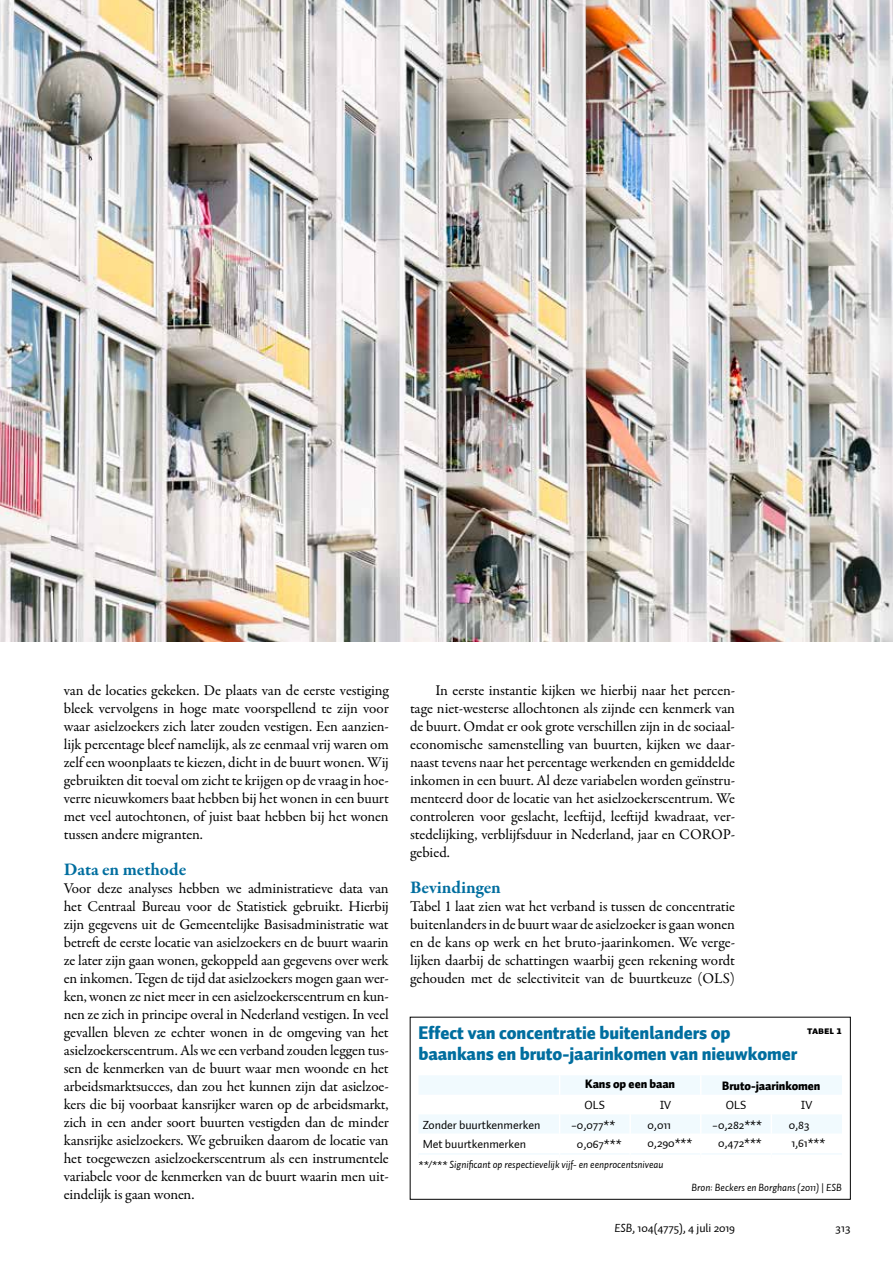
<style>
.page{position:relative;width:893px;height:1263px;background:#fff}
.page>*{position:absolute;margin:0;border:0;box-sizing:border-box;transform-origin:0 0}
.t1{font:900 18px/21px "Auto 1";letter-spacing:-.005em;color:#006e9f}
.t2{font:700 18px "Garamond Premr Pro";color:#006e9f}
.t3{font:15px/18px "Garamond Premr Pro";letter-spacing:-.01em;color:#000;text-align:justify}
.t4{font:12px "Auto 1";letter-spacing:-.005em;color:#000}
.t5{font:900 12px "Auto 1";letter-spacing:-.005em;color:#000}
.t6{font:italic 10.5px "Auto 1";letter-spacing:-.005em;color:#000}
.t7{font:10.5px "Auto 1 Black Sm Cp";color:#000}
.s1{font-style:normal}
.s2{font-style:italic}
</style>
<div class="page">
<svg style="left:419px;top:1076px;width:423px;height:78px"></svg>
<img style="left:0;top:0;width:893px;height:641px">
<p class="t3" style="left:64px;top:682px;width:327px">van de locaties gekeken. De plaats van de eerste vestiging bleek vervolgens in hoge mate voorspellend te zijn voor waar asielzoekers zich later zouden vestigen. Een aanzien&shy;lijk percentage bleef namelijk, als ze eenmaal vrij waren om zelf een woonplaats te kiezen, dicht in de buurt wonen. Wij gebruikten dit toeval om zicht te krijgen op de vraag in hoe&shy;verre nieuwkomers baat hebben bij het wonen in een buurt met veel autochtonen, of juist baat hebben bij het wonen tussen andere migranten.</p>
<p class="t2" style="left:64px;top:858px;width:124px">Data en methode</p>
<p class="t3" style="left:64px;top:880px;width:327px">Voor deze analyses hebben we administratieve data van het Centraal Bureau voor de Statistiek gebruikt. Hierbij zijn gegevens uit de Gemeentelijke Basisadministratie wat betreft de eerste locatie van asielzoekers en de buurt waarin ze later zijn gaan wonen, gekoppeld aan gegevens over werk en inkomen. Tegen de tijd dat asielzoekers mogen gaan wer&shy;ken, wonen ze niet meer in een asielzoekerscentrum en kun&shy;nen ze zich in principe overal in Nederland vestigen. In veel gevallen bleven ze echter wonen in de omgeving van het asielzoekerscentrum. Als we een verband zouden leggen tus&shy;sen de kenmerken van de buurt waar men woonde en het arbeidsmarktsucces, dan zou het kunnen zijn dat asielzoe&shy;kers die bij voorbaat kansrijker waren op de arbeidsmarkt, zich in een ander soort buurten vestigden dan de minder kansrijke asielzoekers. We gebruiken daarom de locatie van het toegewezen asielzoekerscentrum als een instrumentele variabele voor de kenmerken van de buurt waarin men uit&shy;eindelijk is gaan wonen.</p>
<p class="t3" style="left:410px;top:682px;width:327px;text-indent:26px">In eerste instantie kijken we hierbij naar het percen&shy;tage niet-westerse allochtonen als zijnde een kenmerk van de buurt. Omdat er ook grote verschillen zijn in de sociaal&shy;economische samenstelling van buurten, kijken we daar&shy;naast tevens naar het percentage werkenden en gemiddelde inkomen in een buurt. Al deze variabelen worden geïnstru&shy;menteerd door de locatie van het asielzoekerscentrum. We controleren voor geslacht, leeftijd, leeftijd kwadraat, ver&shy;stedelijking, verblijfsduur in Nederland, jaar en COROP&shy;gebied.</p>
<p class="t2" style="left:410px;top:876px;width:92px">Bevindingen</p>
<p class="t3" style="left:410px;top:898px;width:327px">Tabel 1 laat zien wat het verband is tussen de concentratie buitenlanders in de buurt waar de asielzoeker is gaan wonen en de kans op werk en het bruto-jaarinkomen. We verge&shy;lijken daarbij de schattingen waarbij geen rekening wordt gehouden met de selectiviteit van de buurtkeuze (OLS)</p>
<p class="t1" style="left:419px;top:1023px;width:380px">Effect van concentratie buitenlanders op baankans en bruto-jaarinkomen van nieuwkomer</p>
<p class="t7" style="left:807px;top:1024px;width:36px">TABEL 1</p>
<p class="t5" style="left:585px;top:1076px;width:91px">Kans op een baan</p>
<p class="t5" style="left:722px;top:1078px;width:100px">Bruto-jaarinkomen</p>
<p class="t4" style="left:585px;top:1098px;width:22px">OLS</p>
<p class="t4" style="left:660px;top:1098px;width:13px">IV</p>
<p class="t4" style="left:726px;top:1098px;width:22px">OLS</p>
<p class="t4" style="left:801px;top:1098px;width:13px">IV</p>
<p class="t4" style="left:423px;top:1117px;width:119px">Zonder buurtkenmerken</p>
<p class="t4" style="left:571px;top:1117px;width:46px">−0,077**</p>
<p class="t4" style="left:648px;top:1117px;width:25px">0,011</p>
<p class="t4" style="left:712px;top:1117px;width:51px">−0,282***</p>
<p class="t4" style="left:789px;top:1117px;width:22px">0,83</p>
<p class="t4" style="left:423px;top:1136px;width:105px">Met buurtkenmerken</p>
<p class="t4" style="left:577px;top:1136px;width:46px">0,067***</p>
<p class="t4" style="left:647px;top:1135px;width:46px">0,290***</p>
<p class="t4" style="left:718px;top:1135px;width:45px">0,472***</p>
<p class="t4" style="left:791px;top:1135px;width:36px">1,61***</p>
<p class="t6" style="left:419px;top:1158px;width:246px">**/*** Significant op respectievelijk vijf- en eenprocentsniveau</p>
<p class="t6" style="left:691px;top:1180px;width:152px">Bron: Beckers en Borghans (2011) <span class="s1">|</span> ESB</p>
<p class="t4" style="left:614px;top:1221px;width:122px"><span class="s2">ESB</span>, 104(4775), 4 juli 2019</p>
<p class="t4" style="left:835px;top:1221px;width:17px">313</p>
</div>
